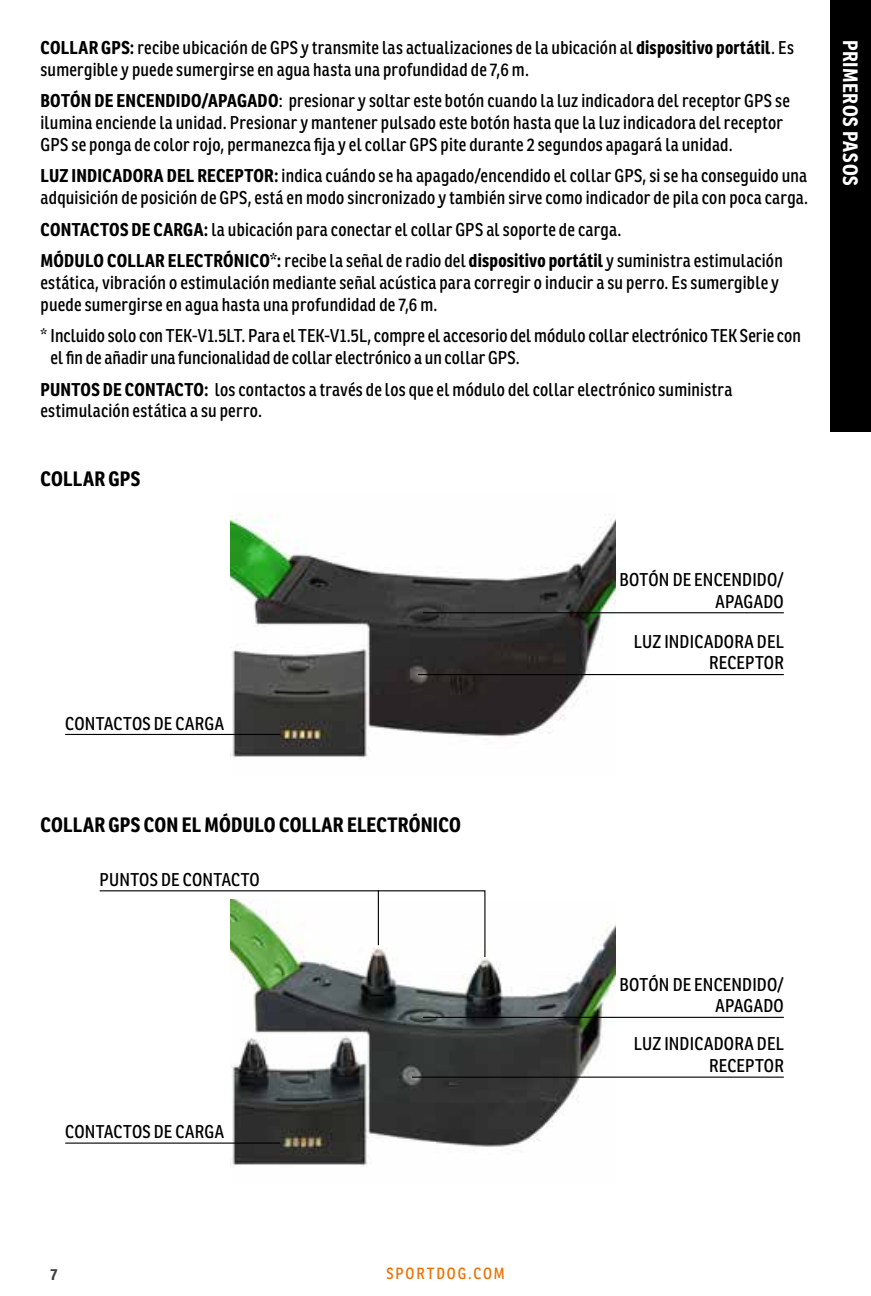
<style>
.page{position:relative;width:871px;height:1296px;background:#fff}
.page>*{position:absolute;margin:0;border:0;box-sizing:border-box;transform-origin:0 0}
.t1{font:700 20.25px "Ronnia Cond";letter-spacing:.01em;color:#000}
.t2{font:700 20.25px "Ronnia Cond";letter-spacing:.025em;color:#fff}
.t3{font:18px/21.6px "Ronnia Cond";letter-spacing:.01em;color:#000}
.t4{font:15.75px "Ronnia Cond";letter-spacing:.12em;color:#eb7203}
.t5{font:700 15.75px "Ronnia Cond";color:#404040}
.s1{font-weight:700}
</style>
<div class="page">
<div style="left:830px;top:0;width:41px;height:432px;background:#000"></div>
<img style="left:231px;top:514px;width:384px;height:245px">
<img style="left:231px;top:922px;width:384px;height:244px">
<svg style="left:99px;top:890px;width:387px;height:68px"></svg>
<hr style="left:65px;top:734px;width:215px;height:1px;background:#000">
<hr style="left:65px;top:1143px;width:215px;height:1px;background:#000">
<hr style="left:378px;top:890px;width:1px;height:55px;background:#000">
<hr style="left:423px;top:612px;width:361px;height:1px;background:#000">
<hr style="left:423px;top:1017px;width:361px;height:1px;background:#000">
<hr style="left:418px;top:674px;width:366px;height:1px;background:#000">
<hr style="left:412px;top:1077px;width:372px;height:1px;background:#000">
<p class="t3" style="left:40px;top:37px;width:755px"><span class="s1">COLLAR GPS:</span> recibe ubicación de GPS y transmite las actualizaciones de la ubicación al <span class="s1">dispositivo portátil</span>. Es sumergible y puede sumergirse en agua hasta una profundidad de 7,6 m.</p>
<p class="t3" style="left:40px;top:90px;width:751px"><span class="s1">BOTÓN DE ENCENDIDO/APAGADO</span>: presionar y soltar este botón cuando la luz indicadora del receptor GPS se ilumina enciende la unidad. Presionar y mantener pulsado este botón hasta que la luz indicadora del receptor<br>GPS se ponga de color rojo, permanezca fija y el collar GPS pite durante 2 segundos apagará la unidad.</p>
<p class="t3" style="left:40px;top:165px;width:769px"><span class="s1">LUZ INDICADORA DEL RECEPTOR:</span> indica cuándo se ha apagado/encendido el collar GPS, si se ha conseguido una adquisición de posición de GPS, está en modo sincronizado y también sirve como indicador de pila con poca carga.</p>
<p class="t3" style="left:40px;top:213px;width:744px;line-height:31.7px"><span class="s1">CONTACTOS DE CARGA:</span> la ubicación para conectar el collar GPS al soporte de carga.<br><span class="s1">MÓDULO COLLAR ELECTRÓNICO*:</span> recibe la señal de radio del <span class="s1">dispositivo portátil</span> y suministra estimulación</p>
<p class="t3" style="left:40px;top:272px;width:740px">estática, vibración o estimulación mediante señal acústica para corregir o inducir a su perro. Es sumergible y puede sumergirse en agua hasta una profundidad de 7,6 m.</p>
<p class="t3" style="left:51px;top:325px;width:752px;text-indent:-10px">* Incluido solo con TEK-V1.5LT. Para el TEK-V1.5L, compre el accesorio del módulo collar electrónico TEK Serie con el fin de añadir una funcionalidad de collar electrónico a un collar GPS.</p>
<p class="t3" style="left:40px;top:378px;width:693px"><span class="s1">PUNTOS DE CONTACTO:</span> los contactos a través de los que el módulo del collar electrónico suministra estimulación estática a su perro.</p>
<p class="t1" style="left:40px;top:466px;width:101px">COLLAR GPS</p>
<p class="t3" style="left:65px;top:712px;width:160px">CONTACTOS DE CARGA</p>
<p class="t1" style="left:40px;top:812px;width:422px">COLLAR GPS CON EL MÓDULO COLLAR ELECTRÓNICO</p>
<p class="t3" style="left:100px;top:869px;width:162px">PUNTOS DE CONTACTO</p>
<p class="t3" style="left:65px;top:1121px;width:160px">CONTACTOS DE CARGA</p>
<p class="t3" style="left:619px;top:569px;width:166px;text-align:right">BOTÓN DE ENCENDIDO/<br>APAGADO</p>
<p class="t3" style="left:634px;top:630px;width:151px;text-align:right">LUZ INDICADORA DEL<br>RECEPTOR</p>
<p class="t3" style="left:619px;top:973px;width:166px;text-align:right">BOTÓN DE ENCENDIDO/<br>APAGADO</p>
<p class="t3" style="left:634px;top:1033px;width:151px;text-align:right">LUZ INDICADORA DEL<br>RECEPTOR</p>
<p class="t2" style="left:863px;top:40px;width:148px;rotate:90deg">PRIMEROS PASOS</p>
<p class="t5" style="left:51px;top:1264px;width:8px">7</p>
<p class="t4" style="left:386px;top:1264px;width:120px">SPORTDOG.COM</p>
</div>
